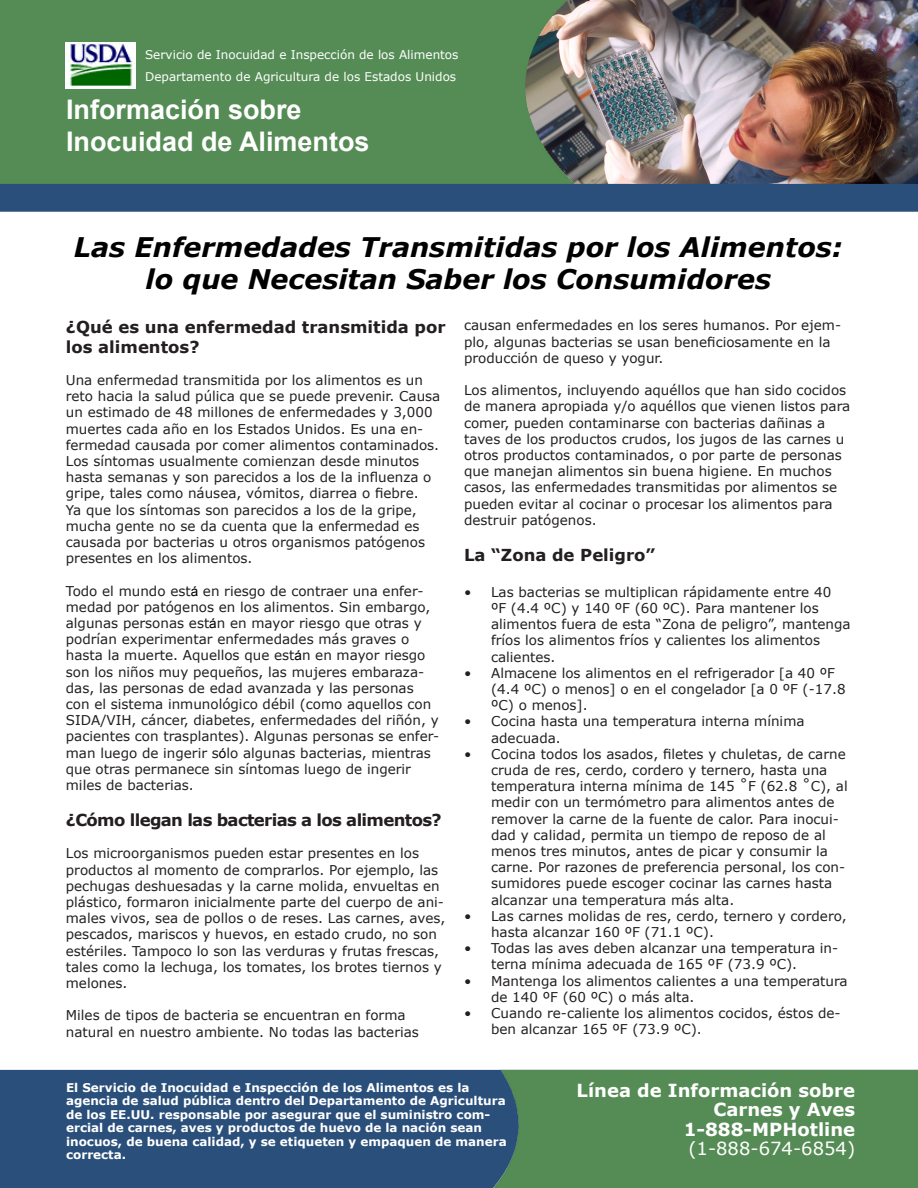
<style>
.page{position:relative;width:918px;height:1188px;background:#fff}
.page>*{position:absolute;margin:0;border:0;box-sizing:border-box;transform-origin:0 0}
.t1{font:italic 700 27px/32.4px "Verdana";color:#000;text-align:center}
.t2{font:700 27px "Arial";color:#fff}
.t3{font:700 18px/19.5px "Verdana";color:#fff;text-align:right}
.t4{font:18px "Verdana";color:#fff}
.t5{font:700 16.5px/19.8px "Verdana";color:#231f20}
.t6{font:700 16.5px "Verdana";letter-spacing:-.04em;color:#231f20}
.t7{font:13.5px/16.2px "Verdana";color:#231f20}
.t8{font:700 12px/13.5px "Verdana";color:#fff}
.t9{font:12px/21.6px "Verdana";color:#fff}
.s1{font-family:"Arial";color:#000}
</style>
<div class="page">
<img style="left:577px;top:0;width:341px;height:184px">
<div style="left:0;top:1070px;width:493px;height:118px;background:#2a4f7a"></div>
<div style="left:493px;top:1070px;width:425px;height:118px;background:#558c55"></div>
<div style="left:0;top:0;width:577px;height:184px;background:#558c55"></div>
<img style="left:66px;top:42px;width:69px;height:47px">
<div style="left:0;top:184px;width:918px;height:28px;background:#2a4f7a"></div>
<p class="t9" style="left:145px;top:44px;width:315px">Servicio de Inocuidad e Inspección de los Alimentos<br>Departamento de Agricultura de los Estados Unidos</p>
<p class="t2" style="left:66px;top:92px;width:237px">Información sobre</p>
<p class="t2" style="left:66px;top:124px;width:305px">Inocuidad de Alimentos</p>
<p class="t1" style="left:74px;top:230px;width:770px">Las Enfermedades Transmitidas por los Alimentos: lo que Necesitan Saber los Consumidores</p>
<p class="t5" style="left:66px;top:316px;width:381px">¿Qué es una enfermedad transmitida por los alimentos?</p>
<p class="t7" style="left:66px;top:372px;width:376px">Una enfermedad transmitida por los alimentos es un reto hacia la salud púlica que se puede prevenir. Causa un estimado de 48 millones de enfermedades y 3,000 muertes cada año en los Estados Unidos. Es una en&shy;fermedad causada por comer alimentos contaminados.<br>Los síntomas usualmente comienzan desde minutos hasta semanas y son parecidos a los de la influenza o gripe, tales como náusea, vómitos, diarrea o fiebre.<br>Ya que los síntomas son parecidos a los de la gripe, mucha gente no se da cuenta que la enfermedad es causada por bacterias u otros organismos patógenos presentes en los alimentos.</p>
<p class="t7" style="left:66px;top:582px;width:375px">Todo el mundo est<span class="s1">á</span> en riesgo de contraer una enfer&shy;medad por patógenos en los alimentos. Sin embargo, algunas personas est<span class="s1">á</span>n en mayor riesgo que otras y podrían experimentar enfermedades más graves o hasta la muerte. Aquellos que est<span class="s1">á</span>n en mayor riesgo son los niños muy pequeños, las mujeres embaraza&shy;das, las personas de edad avanzada y las personas con el sistema inmunológico débil (como aquellos con SIDA/VIH, cáncer, diabetes, enfermedades del riñón, y pacientes con trasplantes). Algunas personas se enfer&shy;man luego de ingerir s<span class="s1">ó</span>lo algunas bacterias, mientras que otras permanece sin síntomas luego de ingerir miles de bacterias.</p>
<p class="t6" style="left:66px;top:809px;width:377px">¿Cómo llegan las bacterias a los alimentos?</p>
<p class="t7" style="left:66px;top:845px;width:381px">Los microorganismos pueden estar presentes en los productos al momento de comprarlos. Por ejemplo, las pechugas deshuesadas y la carne molida, envueltas en plástico, formaron inicialmente parte del cuerpo de ani&shy;males vivos, sea de pollos o de reses. Las carnes, aves, pescados, mariscos y huevos, en estado crudo, no son estériles. Tampoco lo son las verduras y frutas frescas, tales como la lechuga, los tomates, los brotes tiernos y melones.</p>
<p class="t7" style="left:66px;top:1007px;width:355px">Miles de tipos de bacteria se encuentran en forma natural en nuestro ambiente. No todas las bacterias</p>
<p class="t7" style="left:464px;top:317px;width:379px">causan enfermedades en los seres humanos. Por ejem&shy;plo, algunas bacterias se usan beneficiosamente en la producción de queso y yogur.</p>
<p class="t7" style="left:464px;top:382px;width:388px">Los alimentos, incluyendo aquéllos que han sido cocidos de manera apropiada y/o aquéllos que vienen listos para comer, pueden contaminarse con bacterias dañinas a taves de los productos crudos, los jugos de las carnes u otros productos contaminados, o por parte de personas que manejan alimentos sin buena higiene. En muchos casos, las enfermedades transmitidas por alimentos se pueden evitar al cocinar o procesar los alimentos para destruir patógenos.</p>
<p class="t5" style="left:464px;top:544px;width:193px">La “Zona de Peligro”</p>
<p class="t7" style="left:491px;top:583px;width:361px;text-indent:-27px">• Las bacterias se multiplican rápidamente entre 40<br>ºF (4.4 ºC) y 140 ºF (60 ºC). Para mantener los alimentos fuera de esta “Zona de peligro”, mantenga fríos los alimentos fríos y calientes los alimentos calientes.</p>
<p class="t7" style="left:491px;top:664px;width:356px;text-indent:-27px">• Almacene los alimentos en el refrigerador [a 40 ºF (4.4 ºC) o menos] o en el congelador [a 0 ºF (-17.8 ºC) o menos].</p>
<p class="t7" style="left:491px;top:713px;width:315px;text-indent:-27px">• Cocina hasta una temperatura interna mínima adecuada.</p>
<p class="t7" style="left:491px;top:745px;width:358px;text-indent:-27px">• Cocina todos los asados, filetes y chuletas, de carne cruda de res, cerdo, cordero y ternero, hasta una temperatura interna mínima de 145 ˚F (62.8 ˚C), al medir con un termómetro para alimentos antes de remover la carne de la fuente de calor. Para inocui&shy;dad y calidad, permita un tiempo de reposo de al menos tres minutos, antes de picar y consumir la carne. Por razones de preferencia personal, los con&shy;sumidores puede escoger cocinar las carnes hasta alcanzar una temperatura más alta.</p>
<p class="t7" style="left:491px;top:907px;width:357px;text-indent:-27px">• Las carnes molidas de res, cerdo, ternero y cordero, hasta alcanzar 160 ºF (71.1 ºC).</p>
<p class="t7" style="left:491px;top:940px;width:349px;text-indent:-27px">• Todas las aves deben alcanzar una temperatura in&shy;terna mínima adecuada de 165 ºF (73.9 ºC).</p>
<p class="t7" style="left:491px;top:972px;width:358px;text-indent:-27px">• Mantenga los alimentos calientes a una temperatura de 140 ºF (60 ºC) o más alta.</p>
<p class="t7" style="left:491px;top:1005px;width:351px;text-indent:-27px">• Cuando re-caliente los alimentos cocidos, éstos de&shy;ben alcanzar 165 ºF (73.9 ºC).</p>
<p class="t8" style="left:66px;top:1080px;width:442px">El Servicio de Inocuidad e Inspección de los Alimentos es la agencia de salud pública dentro del Departamento de Agricultura de los EE.UU. responsable por asegurar que el suministro com&shy;ercial de carnes, aves y productos de huevo de la nación sean inocuos, de buena calidad, y se etiqueten y empaquen de manera correcta.</p>
<p class="t3" style="left:577px;top:1080px;width:280px">Línea de Información sobre<br>Carnes y Aves</p>
<p class="t3" style="left:684px;top:1119px;width:173px">1-888-MPHotline</p>
<p class="t4" style="left:688px;top:1137px;width:168px">(1-888-674-6854)</p>
</div>
